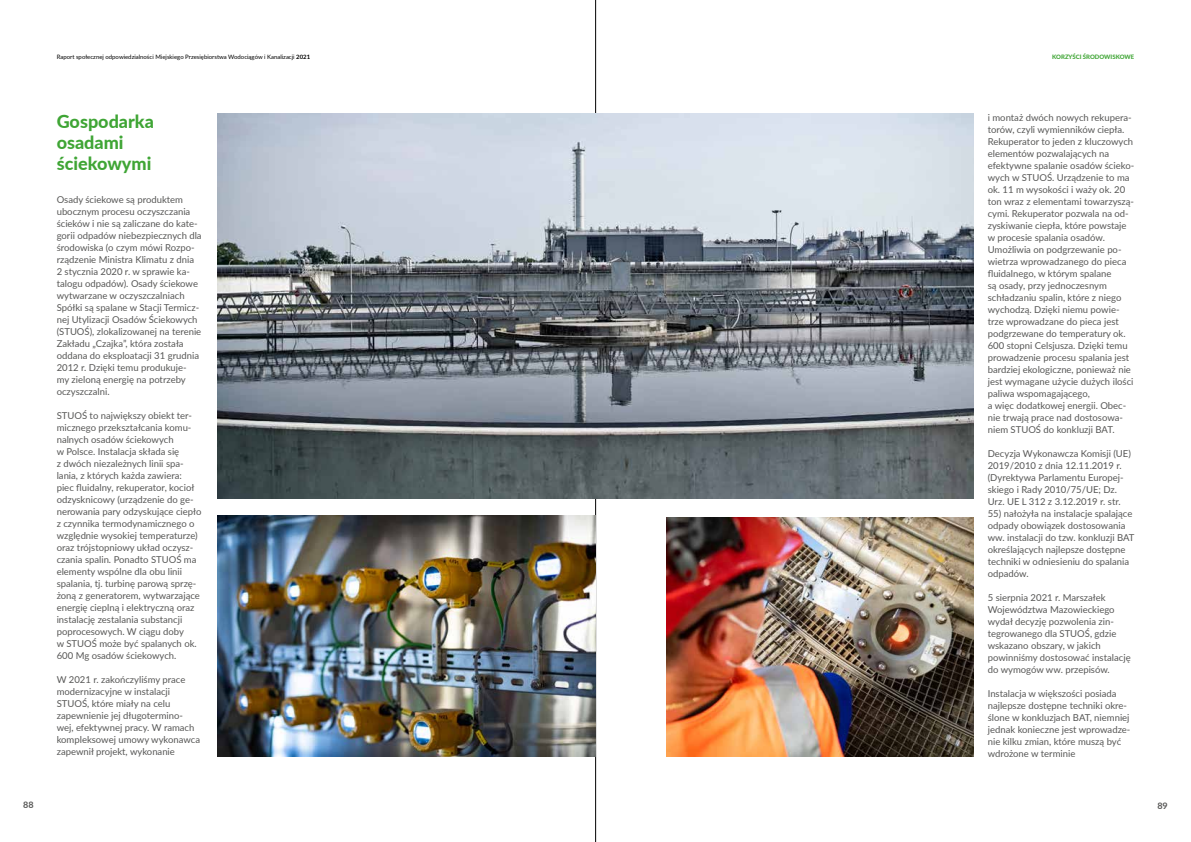
<style>
.page{position:relative;width:1191px;height:842px;background:#fff}
.page>*{position:absolute;margin:0;border:0;box-sizing:border-box;transform-origin:0 0}
.t1{font:800 18px/21px "Lato";color:#3fa535}
.t2{font:9.5px/12px "Lato";color:#575756}
.t3{font:700 9px "Lato";color:#575756}
.t4{font:6px "Lato";color:#000}
.t5{font:800 6px "Lato";color:#3fa535}
.s1{font-weight:700}
</style>
<div class="page">
<hr style="left:595px;top:0;width:1px;height:842px;background:#000">
<img style="left:217px;top:113px;width:756px;height:386px">
<img style="left:217px;top:516px;width:378px;height:241px">
<img style="left:666px;top:517px;width:307px;height:240px">
<p class="t4" style="left:57px;top:53px;width:255px">Raport społecznej odpowiedzialności Miejskiego Przesiębiorstwa Wodociągów i Kanalizacji <span class="s1">2021</span></p>
<p class="t5" style="left:1052px;top:52px;width:83px">KORZYŚCI ŚRODOWISKOWE</p>
<h1 class="t1" style="left:57px;top:110px;width:99px">Gospodarka osadami ściekowymi</h1>
<p class="t2" style="left:57px;top:193px;width:146px">Osady ściekowe są produktem ubocznym procesu oczyszczania ścieków i nie są zaliczane do kate&shy;gorii odpadów niebezpiecznych dla środowiska (o czym mówi Rozpo&shy;rządzenie Ministra Klimatu z dnia<br>2 stycznia 2020 r. w sprawie ka&shy;talogu odpadów). Osady ściekowe wytwarzane w oczyszczalniach<br>Spółki są spalane w Stacji Termicz&shy;nej Utylizacji Osadów Ściekowych (STUOŚ), zlokalizowanej na terenie<br>Zakładu „Czajka”, która została oddana do eksploatacji 31 grudnia<br>2012 r. Dzięki temu produkuje-<br>my zieloną energię na potrzeby oczyszczalni.</p>
<p class="t2" style="left:57px;top:409px;width:146px">STUOŚ to największy obiekt ter&shy;micznego przekształcania komu&shy;nalnych osadów ściekowych<br>w Polsce. Instalacja składa się<br>z dwóch niezależnych linii spa&shy;lania, z których każda zawiera:<br>piec fluidalny, rekuperator, kocioł odzysknicowy (urządzenie do ge&shy;nerowania pary odzyskujące ciepło z czynnika termodynamicznego o względnie wysokiej temperaturze) oraz trójstopniowy układ oczysz&shy;czania spalin. Ponadto STUOŚ ma elementy wspólne dla obu linii spalania, tj. turbinę parową sprzę&shy;żoną z generatorem, wytwarzające energię cieplną i elektryczną oraz instalację zestalania substancji poprocesowych. W ciągu doby<br>w STUOŚ może być spalanych ok.<br>600 Mg osadów ściekowych.</p>
<p class="t2" style="left:57px;top:673px;width:145px">W 2021 r. zakończyliśmy prace modernizacyjne w instalacji<br>STUOŚ, które miały na celu zapewnienie jej długotermino&shy;wej, efektywnej pracy. W ramach kompleksowej umowy wykonawca zapewnił projekt, wykonanie</p>
<p class="t2" style="left:987px;top:111px;width:148px">i montaż dwóch nowych rekupera&shy;torów, czyli wymienników ciepła.<br>Rekuperator to jeden z kluczowych elementów pozwalających na efektywne spalanie osadów ścieko&shy;wych w STUOŚ. Urządzenie to ma ok. 11 m wysokości i waży ok. 20 ton wraz z elementami towarzyszą&shy;cymi. Rekuperator pozwala na od&shy;zyskiwanie ciepła, które powstaje w procesie spalania osadów.<br>Umożliwia on podgrzewanie po&shy;wietrza wprowadzanego do pieca fluidalnego, w którym spalane<br>są osady, przy jednoczesnym schładzaniu spalin, które z niego wychodzą. Dzięki niemu powie&shy;trze wprowadzane do pieca jest podgrzewane do temperatury ok.<br>600 stopni Celsjusza. Dzięki temu prowadzenie procesu spalania jest bardziej ekologiczne, ponieważ nie jest wymagane użycie dużych ilości paliwa wspomagającego,<br>a więc dodatkowej energii. Obec&shy;nie trwają prace nad dostosowa&shy;niem STUOŚ do konkluzji BAT.</p>
<p class="t2" style="left:987px;top:447px;width:145px">Decyzja Wykonawcza Komisji (UE)<br>2019/2010 z dnia 12.11.2019 r. (Dyrektywa Parlamentu Europej&shy;skiego i Rady 2010/75/UE; Dz.<br>Urz. UE L 312 z 3.12.2019 r. str.</p>
<p class="t2" style="left:987px;top:507px;width:148px">55) nałożyła na instalacje spalające odpady obowiązek dostosowania ww. instalacji do tzw. konkluzji BAT określających najlepsze dostępne techniki w odniesieniu do spalania odpadów.</p>
<p class="t2" style="left:987px;top:591px;width:144px">5 sierpnia 2021 r. Marszałek<br>Województwa Mazowieckiego wydał decyzję pozwolenia zin&shy;tegrowanego dla STUOŚ, gdzie wskazano obszary, w jakich powinniśmy dostosować instalację do wymogów ww. przepisów.</p>
<p class="t2" style="left:987px;top:687px;width:144px">Instalacja w większości posiada najlepsze dostępne techniki okre&shy;ślone w konkluzjach BAT, niemniej jednak konieczne jest wprowadze&shy;nie kilku zmian, które muszą być wdrożone w terminie</p>
<p class="t3" style="left:23px;top:798px;width:12px">88</p>
<p class="t3" style="left:1157px;top:799px;width:12px">89</p>
</div>
